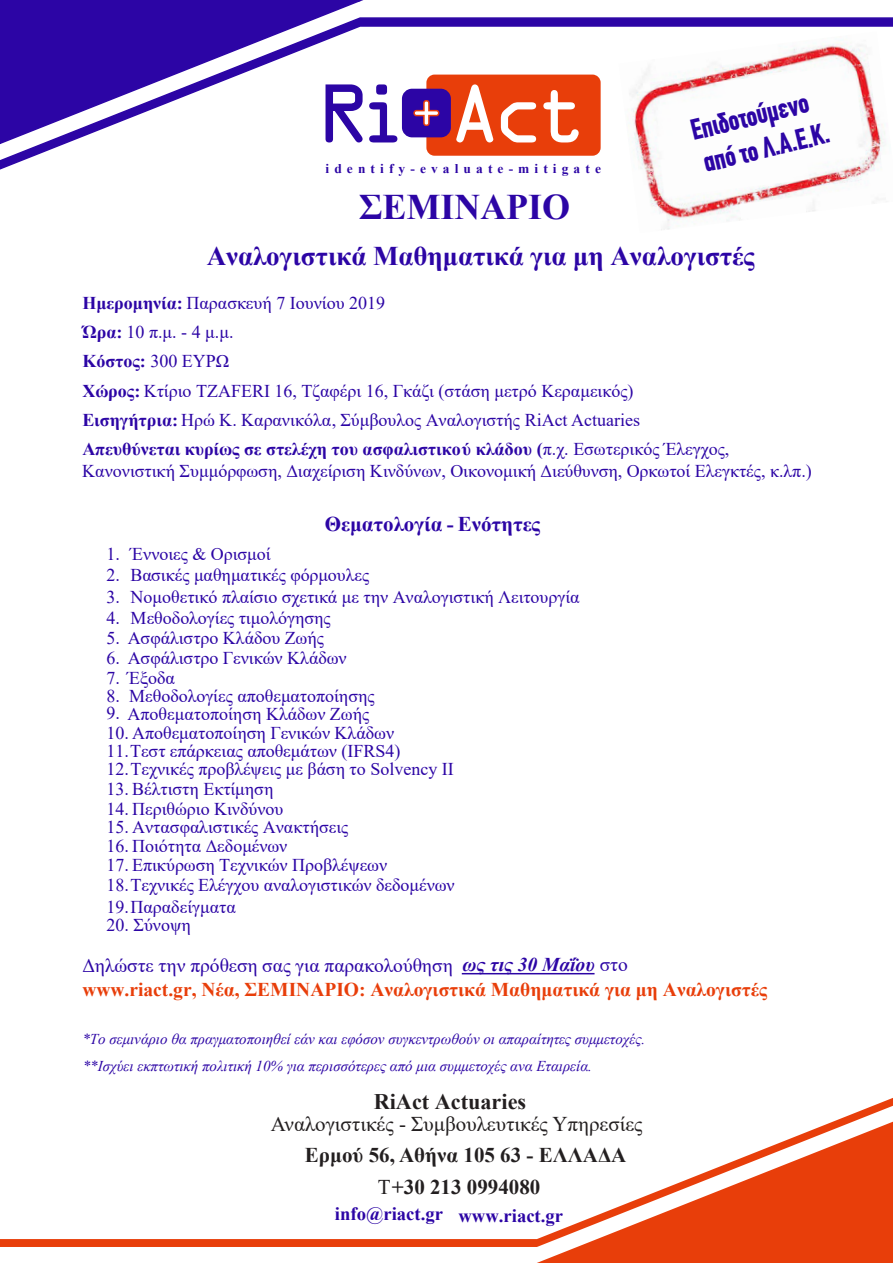
<style>
.page{position:relative;width:893px;height:1263px;background:#fff}
.page>*{position:absolute;margin:0;border:0;box-sizing:border-box;transform-origin:0 0}
.t1{font:700 36px "Times New Roman";letter-spacing:-.005em;color:#2c05a5}
.t2{font:700 condensed 28.5px/34.3px "CF Din";color:#2c05a5}
.t3{font:700 27px "Times New Roman";color:#2c05a5}
.t4{font:700 22.2px "Times New Roman";color:#231f20}
.t5{font:700 21px/32px "Times New Roman";color:#231f20}
.t6{font:21px "Times New Roman";color:#231f20}
.t7{font:700 21px "Times New Roman";color:#2c05a5}
.t8{font:700 19.5px "Times New Roman";color:#e83e0a}
.t9{font:19.5px "Times New Roman";color:#2c05a5}
.t10{font:italic 700 19.5px "Times New Roman";color:#2c05a5}
.t11{font:700 18.75px "Times New Roman";color:#2c05a5}
.t12{font:18px/29.1px "Times New Roman";color:#2c05a5}
.t13{font:italic 15px/26.5px "Times New Roman";color:#2c05a5}
.t14{font:700 13.35px "Times New Roman";letter-spacing:.38em;color:#2c05a5}
.s1{font-weight:700}
.s2{font-weight:400;font-style:normal}
.s3{font-weight:400}
</style>
<div class="page">
<div style="left:0;top:0;width:364px;height:16px;background:#2c05a5"></div>
<svg style="left:0;top:16px;width:893px;height:154px"></svg>
<div style="left:537px;top:1247px;width:356px;height:16px;background:#e83e0a"></div>
<svg style="left:0;top:1098px;width:893px;height:149px"></svg>
<div style="left:426px;top:75px;width:175px;height:81px;background:#e83e0a;border-radius:8px"></div>
<div style="left:402px;top:89px;width:49px;height:48px;background:#2c05a5;border-radius:10px"></div>
<svg style="left:326px;top:84px;width:37px;height:58px"></svg>
<svg style="left:369px;top:84px;width:28px;height:58px"></svg>
<svg style="left:456px;top:84px;width:38px;height:58px"></svg>
<svg style="left:501px;top:102px;width:35px;height:40px"></svg>
<svg style="left:543px;top:90px;width:36px;height:52px"></svg>
<svg style="left:413px;top:100px;width:27px;height:26px"></svg>
<hr style="left:462px;top:973px;width:132px;height:1px;background:#2c05a5">
<img style="left:619px;top:31px;width:274px;height:199px">
<p class="t14" style="left:325px;top:159px;width:277px">identify-evaluate-mitigate</p>
<h2 class="t2" style="left:687px;top:113px;width:134px;rotate:-14deg">Επιδοτούμενο από το Λ.Α.Ε.Κ.</h2>
<h1 class="t1" style="left:359px;top:181px;width:213px">ΣΕΜΙΝΑΡΙΟ</h1>
<h3 class="t3" style="left:207px;top:236px;width:550px">Αναλογιστικά Μαθηματικά για μη Αναλογιστές</h3>
<p class="t12" style="left:82px;top:288px;width:648px"><span class="s1">Ημερομηνία:</span> Παρασκευή 7 Ιουνίου 2019<br><span class="s1">Ώρα:</span> 10 π.μ. - 4 μ.μ.<br><span class="s1">Κόστος:</span> 300 ΕΥΡΩ<br><span class="s1">Χώρος:</span> Κτίριο TZAFERI 16, Τζαφέρι 16, Γκάζι (στάση μετρό Κεραμεικός)<br><span class="s1">Εισηγήτρια:</span> Ηρώ Κ. Καρανικόλα, Σύμβουλος Αναλογιστής RiAct Actuaries <span class="s1">Απευθύνεται κυρίως σε στελέχη του ασφαλιστικού κλάδου (</span>π.χ. Εσωτερικός Έλεγχος,</p>
<p class="t12" style="left:82px;top:456px;width:731px">Κανονιστική Συμμόρφωση, Διαχείριση Κινδύνων, Οικονομική Διεύθυνση, Ορκωτοί Ελεγκτές, κ.λπ.)</p>
<p class="t7" style="left:325px;top:509px;width:217px">Θεματολογία - Ενότητες</p>
<p class="t12" style="left:106px;top:539px;width:166px">1. Έννοιες &amp; Ορισμοί</p>
<p class="t12" style="left:106px;top:560px;width:264px">2. Βασικές μαθηματικές φόρμουλες</p>
<p class="t12" style="left:106px;top:582px;width:475px">3. Νομοθετικό πλαίσιο σχετικά με την Αναλογιστική Λειτουργία</p>
<p class="t12" style="left:106px;top:603px;width:226px">4. Μεθοδολογίες τιμολόγησης</p>
<p class="t12" style="left:106px;top:623px;width:219px">5. Ασφάλιστρο Κλάδου Ζωής</p>
<p class="t12" style="left:106px;top:643px;width:242px">6. Ασφάλιστρο Γενικών Κλάδων</p>
<p class="t12" style="left:106px;top:662px;width:70px">7. Έξοδα</p>
<p class="t12" style="left:106px;top:681px;width:270px">8. Μεθοδολογίες αποθεματοποίησης</p>
<p class="t12" style="left:106px;top:699px;width:264px">9. Αποθεματοποίηση Κλάδων Ζωής</p>
<p class="t12" style="left:106px;top:723px;width:349px;line-height:18.3px">10. Αποθεματοποίηση Γενικών Κλάδων<br>11.Tεστ επάρκειας αποθεμάτων (IFRS4)<br>12.Τεχνικές προβλέψεις με βάση το Solvency II</p>
<p class="t12" style="left:106px;top:774px;width:168px">13. Βέλτιστη Εκτίμηση</p>
<p class="t12" style="left:107px;top:794px;width:178px">14. Περιθώριο Κινδύνου</p>
<p class="t12" style="left:106px;top:812px;width:243px">15. Αντασφαλιστικές Ανακτήσεις</p>
<p class="t12" style="left:106px;top:830px;width:182px">16. Ποιότητα Δεδομένων</p>
<p class="t12" style="left:106px;top:854px;width:350px;line-height:20.5px">17. Επικύρωση Τεχνικών Προβλέψεων<br>18.Τεχνικές Ελέγχου αναλογιστικών δεδομένων<br>19.Παραδείγματα</p>
<p class="t12" style="left:106px;top:910px;width:86px">20. Σύνοψη</p>
<p class="t9" style="left:82px;top:952px;width:372px">Δηλώστε την πρόθεση σας για παρακολούθηση</p>
<p class="t8" style="left:82px;top:975px;width:686px">www.riact.gr, Νέα, ΣΕΜΙΝΑΡΙΟ: Αναλογιστικά Μαθηματικά για μη Αναλογιστές</p>
<p class="t10" style="left:462px;top:950px;width:167px">ως τις 30 Μαΐου <span class="s2">στο</span></p>
<p class="t13" style="left:82px;top:1025px;width:564px">*Το σεμινάριο θα πραγματοποιηθεί εάν και εφόσον συγκεντρωθούν οι απαραίτητες συμμετοχές. **Ισχύει εκπτωτική πολιτική 10% για περισσότερες από μια συμμετοχές ανα Εταιρεία.</p>
<p class="t4" style="left:374px;top:1086px;width:154px">RiAct Actuaries</p>
<p class="t6" style="left:271px;top:1109px;width:373px">Αναλογιστικές - Συμβουλευτικές Υπηρεσίες</p>
<p class="t5" style="left:378px;top:1138px;width:250px;text-indent:-73px">Ερμού 56, Αθήνα 105 63 - ΕΛΛΑΔΑ<br><span class="s3">Τ</span>+30 213 0994080</p>
<p class="t11" style="left:335px;top:1200px;width:230px">info@riact.gr www.riact.gr</p>
</div>
